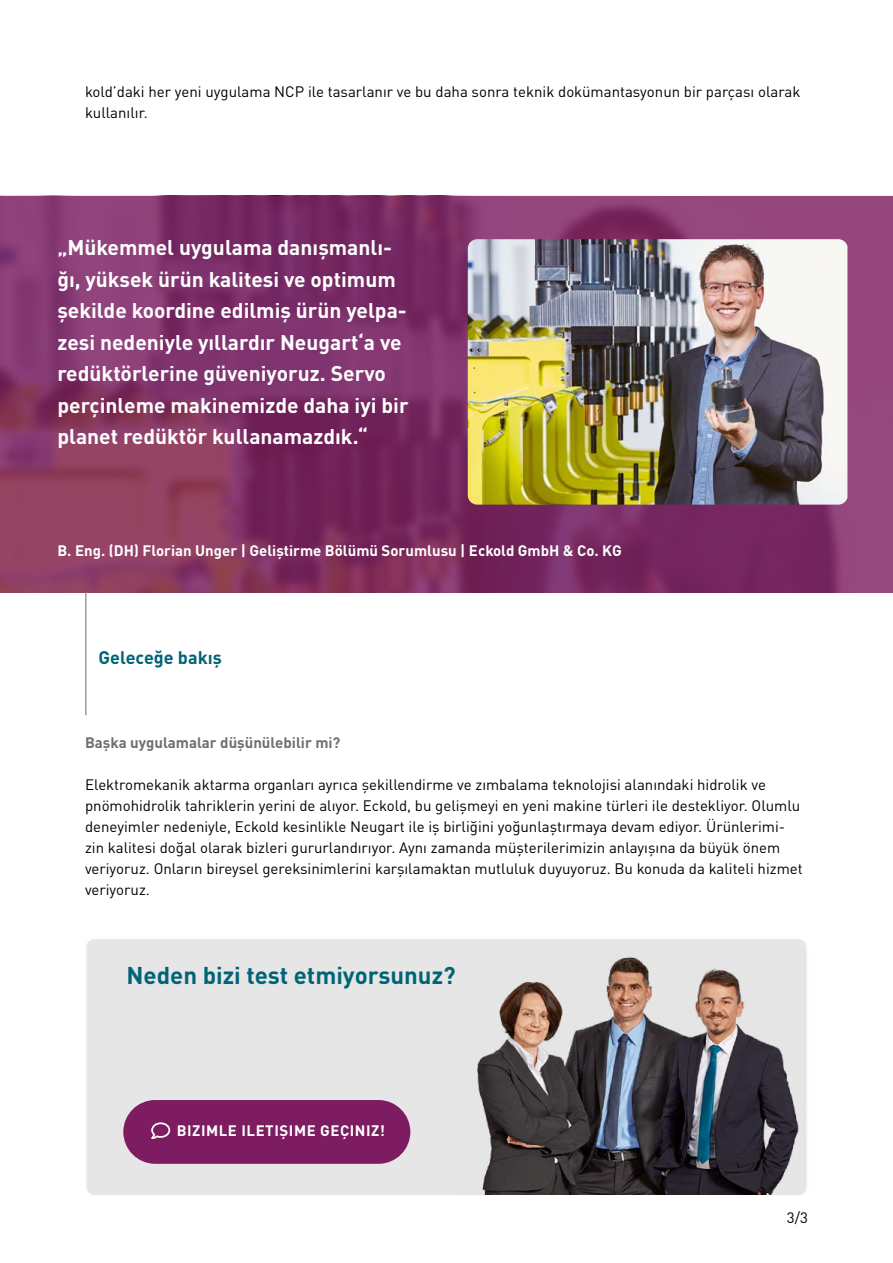
<style>
.page{position:relative;width:893px;height:1263px;background:#fff}
.page>*{position:absolute;margin:0;border:0;box-sizing:border-box;transform-origin:0 0}
.t1{font:700 24px "DIN Pro";color:#006476}
.t2{font:700 21px/31.5px "DIN Pro";color:#fff}
.t3{font:700 18px "DIN Pro";color:#006476}
.t4{font:15px/21px "DIN Pro";color:#000}
.t5{font:700 15px "DIN Pro";color:#fff}
.t6{font:700 15px "DIN Pro";color:#706f6f}
.t7{font:700 15px "DIN Pro";letter-spacing:.035em;color:#fff}
</style>
<div class="page">
<svg style="left:0;top:196px;width:893px;height:396px;background:#823367"></svg>
<img style="left:468px;top:239px;width:379px;height:266px">
<hr style="left:85px;top:592px;width:2px;height:123px;background:#9d9d9c">
<div style="left:86px;top:938px;width:721px;height:258px;background:#e6e6e6;border-radius:9px"></div>
<div style="left:85px;top:938px;width:723px;height:258px;border:2px solid #ededed;border-radius:9px"></div>
<img style="left:459px;top:949px;width:349px;height:246px">
<div style="left:123px;top:1100px;width:287px;height:64px;background:#7d1c60;border-radius:32px"></div>
<svg style="left:151px;top:1122px;width:19px;height:17px"></svg>
<p class="t4" style="left:85px;top:80px;width:717px">kold’daki her yeni uygulama NCP ile tasarlanır ve bu daha sonra teknik dokümantasyonun bir parçası olarak kullanılır.</p>
<p class="t2" style="left:57px;top:231px;width:353px">„Mükemmel uygulama danışmanlı&shy;ğı, yüksek ürün kalitesi ve optimum şekilde koordine edilmiş ürün yelpa&shy;zesi nedeniyle yıllardır Neugart‘a ve redüktörlerine güveniyoruz. Servo perçinleme makinemizde daha iyi bir planet redüktör kullanamazdık.“</p>
<p class="t5" style="left:57px;top:539px;width:566px">B. Eng. (DH) Florian Unger | Geliştirme Bölümü Sorumlusu | Eckold GmbH &amp; Co. KG</p>
<p class="t3" style="left:99px;top:643px;width:125px">Geleceğe bakış</p>
<p class="t6" style="left:85px;top:730px;width:257px">Başka uygulamalar düşünülebilir mi?</p>
<p class="t4" style="left:85px;top:773px;width:719px">Elektromekanik aktarma organları ayrıca şekillendirme ve zımbalama teknolojisi alanındaki hidrolik ve pnömohidrolik tahriklerin yerini de alıyor. Eckold, bu gelişmeyi en yeni makine türleri ile destekliyor. Olumlu deneyimler nedeniyle, Eckold kesinlikle Neugart ile iş birliğini yoğunlaştırmaya devam ediyor. Ürünlerimi&shy;zin kalitesi doğal olarak bizleri gururlandırıyor. Aynı zamanda müşterilerimizin anlayışına da büyük önem veriyoruz. Onların bireysel gereksinimlerini karşılamaktan mutluluk duyuyoruz. Bu konuda da kaliteli hizmet veriyoruz.</p>
<h1 class="t1" style="left:126px;top:956px;width:331px">Neden bizi test etmiyorsunuz?</h1>
<p class="t7" style="left:177px;top:1119px;width:210px">BIZIMLE ILETIŞIME GEÇINIZ!</p>
<p class="t4" style="left:787px;top:1206px;width:23px">3/3</p>
</div>
